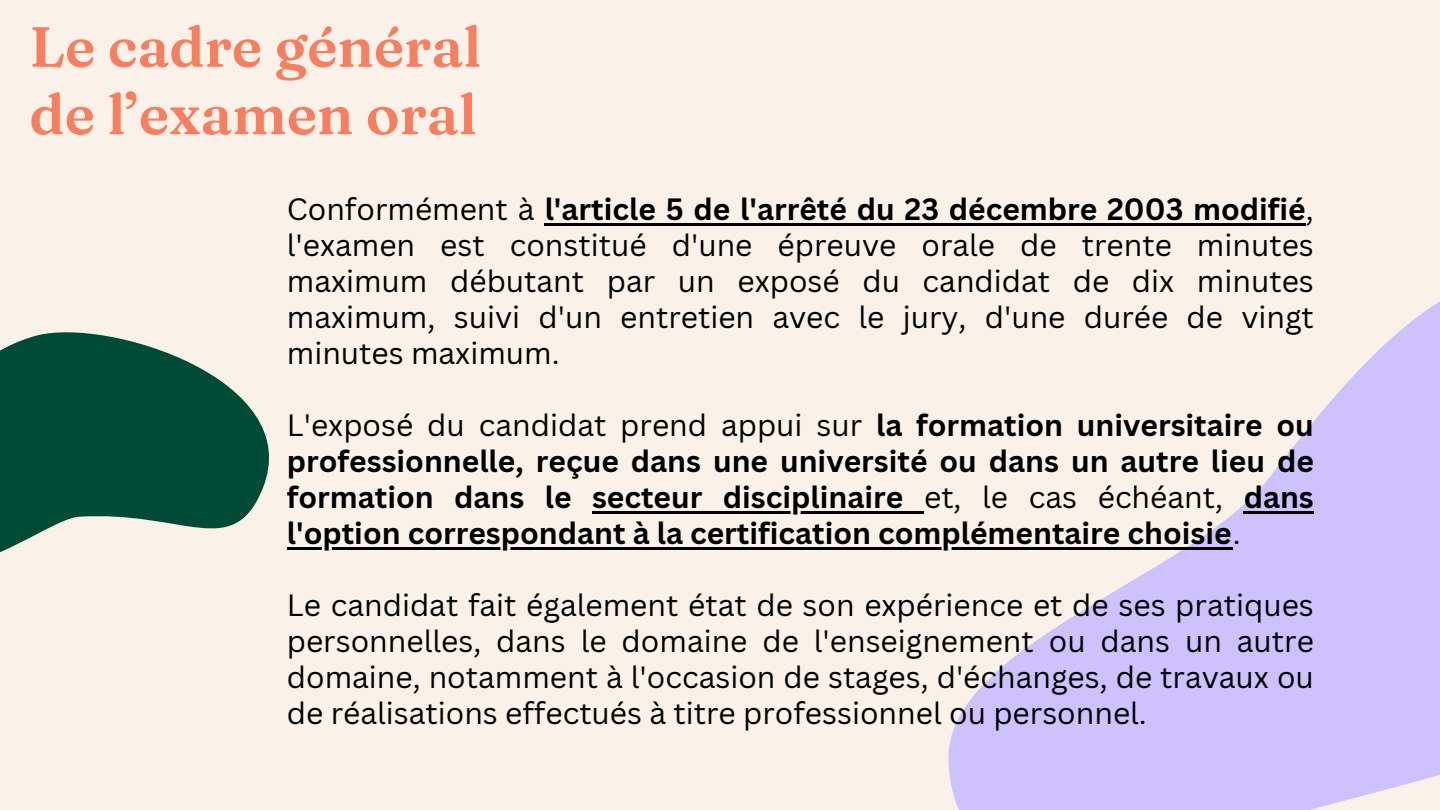
<style>
.page{position:relative;width:1440px;height:810px;background:#faf2e9}
.page>*{position:absolute;margin:0;border:0;box-sizing:border-box;transform-origin:0 0}
.t1{font:600 56.5px "Fraunces 9 pt";color:#f87e60}
.t2{font:30px/36px "Canva Sans";color:#000;text-align:justify}
.t3{font:700 30px/36px "Canva Sans";color:#000;text-align:justify}
.s1{font-weight:700}
.s2{font-weight:400}
</style>
<div class="page">
<svg style="left:948px;top:301px;width:492px;height:509px;fill:#cdc2fe"></svg>
<svg style="left:0;top:332px;width:269px;height:221px;fill:#004b35"></svg>
<hr style="left:545px;top:223px;width:761px;height:3px;background:#000">
<hr style="left:592px;top:511px;width:312px;height:3px;background:#000">
<hr style="left:904px;top:511px;width:20px;height:3px;background:#000">
<hr style="left:1244px;top:511px;width:70px;height:3px;background:#000">
<hr style="left:287px;top:547px;width:946px;height:3px;background:#000">
<p class="t1" style="left:29px;top:11px;width:453px">Le cadre général</p>
<p class="t1" style="left:29px;top:79px;width:449px">de l’examen oral</p>
<p class="t2" style="left:287px;top:191px;width:1029px">Conformément à <span class="s1">l'article 5 de l'arrêté du 23 décembre 2003 modifié</span>, l'examen est constitué d'une épreuve orale de trente minutes maximum débutant par un exposé du candidat de dix minutes maximum, suivi d'un entretien avec le jury, d'une durée de vingt minutes maximum.</p>
<p class="t3" style="left:287px;top:407px;width:1029px"><span class="s2">L'exposé du candidat prend appui sur</span> la formation universitaire ou professionnelle, reçue dans une université ou dans un autre lieu de formation dans le secteur disciplinaire <span class="s2">et, le cas échéant,</span> dans l'option correspondant à la certification complémentaire choisie<span class="s2">.</span></p>
<p class="t2" style="left:287px;top:587px;width:1029px">Le candidat fait également état de son expérience et de ses pratiques personnelles, dans le domaine de l'enseignement ou dans un autre domaine, notamment à l'occasion de stages, d'échanges, de travaux ou de réalisations effectués à titre professionnel ou personnel.</p>
</div>
